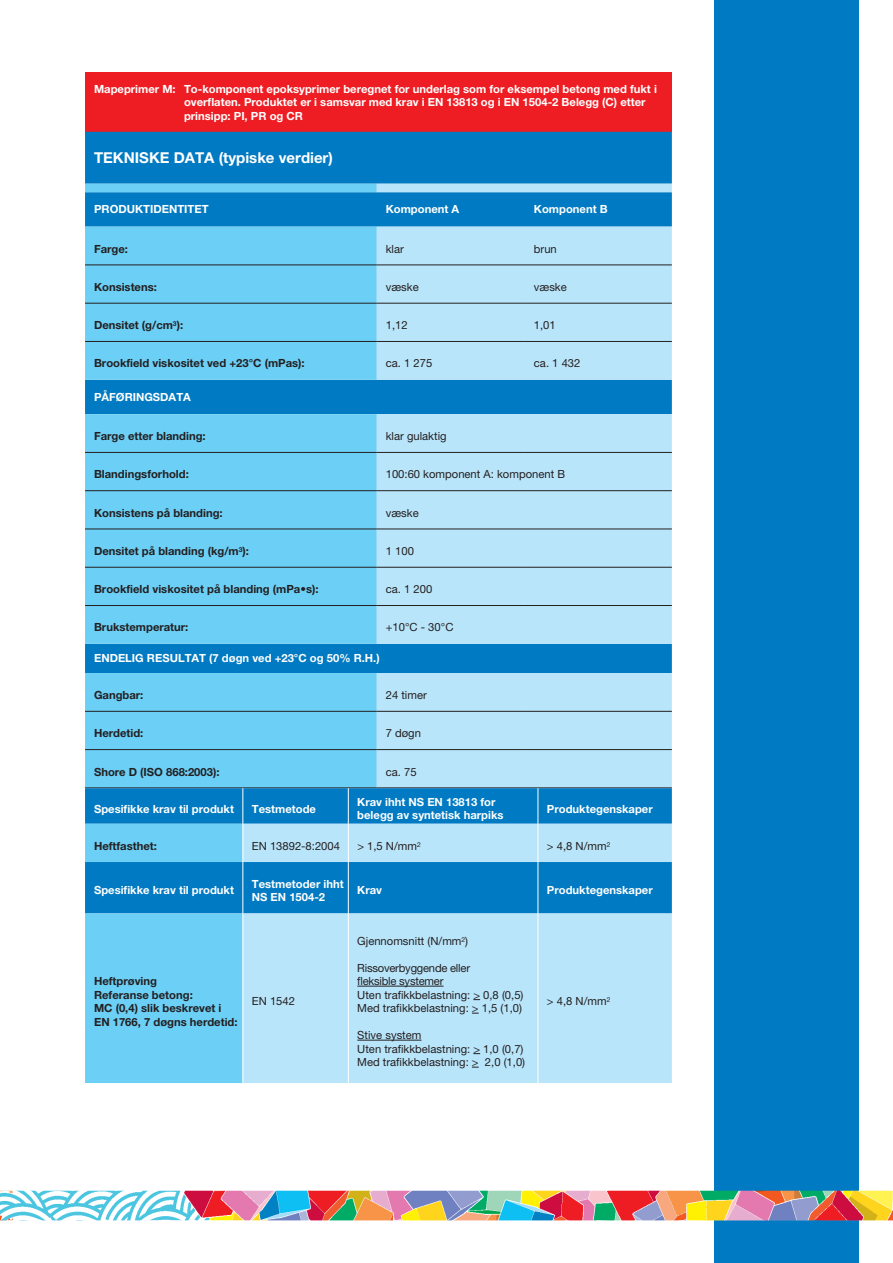
<style>
.page{position:relative;width:893px;height:1263px;background:#fff}
.page>*{position:absolute;margin:0;border:0;box-sizing:border-box;transform-origin:0 0}
.t1{font:700 15px "Helvetica Neue LTW1 G";color:#fff}
.t2{font:700 11.25px/13.5px "Helvetica Neue LTW1 G";color:#fff}
.t3{font:11.25px/13.5px "Helvetica Neue LTW1 G";color:#231f20}
.t4{font:700 11.25px/13.5px "Helvetica Neue LTW1 G";color:#231f20}
</style>
<div class="page">
<div style="left:85px;top:72px;width:587px;height:60px;background:#ee1d23"></div>
<div style="left:85px;top:132px;width:587px;height:52px;background:#007ac2"></div>
<svg style="left:85px;top:184px;width:292px;height:603px;background:#59c0ec"></svg>
<svg style="left:377px;top:184px;width:295px;height:603px;background:#9ad2ef"></svg>
<hr style="left:85px;top:303px;width:292px;height:1px;background:#231f20">
<hr style="left:377px;top:303px;width:148px;height:1px;background:#231f20">
<hr style="left:525px;top:303px;width:147px;height:1px;background:#231f20">
<hr style="left:85px;top:265px;width:292px;height:1px;background:#231f20">
<hr style="left:85px;top:341px;width:292px;height:1px;background:#231f20">
<hr style="left:377px;top:265px;width:148px;height:1px;background:#231f20">
<hr style="left:377px;top:341px;width:148px;height:1px;background:#231f20">
<hr style="left:525px;top:341px;width:147px;height:1px;background:#231f20">
<hr style="left:525px;top:265px;width:147px;height:1px;background:#231f20">
<hr style="left:85px;top:452px;width:292px;height:1px;background:#231f20">
<hr style="left:377px;top:452px;width:148px;height:1px;background:#231f20">
<hr style="left:525px;top:452px;width:147px;height:1px;background:#231f20">
<hr style="left:85px;top:711px;width:292px;height:1px;background:#231f20">
<hr style="left:377px;top:711px;width:148px;height:1px;background:#231f20">
<hr style="left:525px;top:711px;width:147px;height:1px;background:#231f20">
<hr style="left:85px;top:749px;width:292px;height:1px;background:#231f20">
<hr style="left:377px;top:749px;width:148px;height:1px;background:#231f20">
<hr style="left:525px;top:749px;width:147px;height:1px;background:#231f20">
<hr style="left:85px;top:787px;width:292px;height:1px;background:#231f20">
<hr style="left:377px;top:787px;width:148px;height:1px;background:#231f20">
<hr style="left:525px;top:787px;width:147px;height:1px;background:#231f20">
<hr style="left:85px;top:490px;width:292px;height:1px;background:#231f20">
<hr style="left:377px;top:490px;width:148px;height:1px;background:#231f20">
<hr style="left:525px;top:490px;width:147px;height:1px;background:#231f20">
<hr style="left:85px;top:605px;width:292px;height:1px;background:#231f20">
<hr style="left:377px;top:605px;width:148px;height:1px;background:#231f20">
<hr style="left:525px;top:605px;width:147px;height:1px;background:#231f20">
<hr style="left:85px;top:529px;width:292px;height:1px;background:#231f20">
<hr style="left:377px;top:529px;width:148px;height:1px;background:#231f20">
<hr style="left:525px;top:529px;width:147px;height:1px;background:#231f20">
<hr style="left:85px;top:567px;width:292px;height:1px;background:#231f20">
<hr style="left:377px;top:567px;width:148px;height:1px;background:#231f20">
<hr style="left:525px;top:567px;width:147px;height:1px;background:#231f20">
<div style="left:714px;top:0;width:145px;height:1263px;background:#007ac2"></div>
<img style="left:0;top:1191px;width:893px;height:29px">
<div style="left:85px;top:788px;width:587px;height:36px;background:#007ac2"></div>
<svg style="left:85px;top:824px;width:157px;height:259px;background:#56beeb"></svg>
<svg style="left:243px;top:824px;width:429px;height:259px;background:#94cfee"></svg>
<hr style="left:242px;top:788px;width:1px;height:36px;background:#fff">
<hr style="left:348px;top:788px;width:1px;height:36px;background:#fff">
<hr style="left:538px;top:788px;width:1px;height:36px;background:#fff">
<hr style="left:348px;top:824px;width:1px;height:38px;background:#fff">
<hr style="left:538px;top:824px;width:1px;height:38px;background:#fff">
<hr style="left:348px;top:862px;width:1px;height:51px;background:#fff">
<hr style="left:538px;top:862px;width:1px;height:51px;background:#fff">
<hr style="left:348px;top:913px;width:1px;height:170px;background:#fff">
<hr style="left:538px;top:913px;width:1px;height:170px;background:#fff">
<hr style="left:357px;top:986px;width:86px;height:1px;background:#231f20">
<hr style="left:357px;top:1040px;width:64px;height:1px;background:#231f20">
<p class="t2" style="left:184px;top:82px;width:474px;text-indent:-90px">Mapeprimer M: To-komponent epoksyprimer beregnet for underlag som for eksempel betong med fukt i overflaten. Produktet er i samsvar med krav i EN 13813 og i EN 1504-2 Belegg (C) etter prinsipp: PI, PR og CR</p>
<h1 class="t1" style="left:94px;top:149px;width:240px">TEKNISKE DATA (typiske verdier)</h1>
<p class="t2" style="left:94px;top:203px;width:116px">PRODUKTIDENTITET</p>
<p class="t2" style="left:386px;top:203px;width:75px">Komponent A</p>
<p class="t2" style="left:534px;top:203px;width:75px">Komponent B</p>
<p class="t4" style="left:94px;top:242px;width:35px">Farge:</p>
<p class="t3" style="left:386px;top:242px;width:20px">klar</p>
<p class="t3" style="left:534px;top:242px;width:24px">brun</p>
<p class="t4" style="left:94px;top:280px;width:64px">Konsistens:</p>
<p class="t3" style="left:386px;top:280px;width:34px">væske</p>
<p class="t3" style="left:534px;top:280px;width:34px">væske</p>
<p class="t4" style="left:94px;top:318px;width:91px">Densitet (g/cm<sup>3</sup>):</p>
<p class="t3" style="left:386px;top:318px;width:23px">1,12</p>
<p class="t3" style="left:534px;top:318px;width:23px">1,01</p>
<p class="t4" style="left:94px;top:356px;width:212px">Brookfield viskositet ved +23°C (mPas):</p>
<p class="t3" style="left:386px;top:356px;width:48px">ca. 1 275</p>
<p class="t3" style="left:534px;top:356px;width:48px">ca. 1 432</p>
<p class="t2" style="left:94px;top:390px;width:98px">PÅFØRINGSDATA</p>
<p class="t4" style="left:94px;top:429px;width:113px">Farge etter blanding:</p>
<p class="t3" style="left:386px;top:429px;width:62px">klar gulaktig</p>
<p class="t4" style="left:94px;top:467px;width:96px">Blandingsforhold:</p>
<p class="t3" style="left:386px;top:467px;width:181px">100:60 komponent A: komponent B</p>
<p class="t4" style="left:94px;top:506px;width:130px">Konsistens på blanding:</p>
<p class="t3" style="left:386px;top:506px;width:34px">væske</p>
<p class="t4" style="left:94px;top:544px;width:156px">Densitet på blanding (kg/m<sup>3</sup>):</p>
<p class="t3" style="left:386px;top:544px;width:30px">1 100</p>
<p class="t4" style="left:94px;top:582px;width:226px">Brookfield viskositet på blanding (mPa•s):</p>
<p class="t3" style="left:386px;top:582px;width:48px">ca. 1 200</p>
<p class="t4" style="left:94px;top:621px;width:96px">Brukstemperatur:</p>
<p class="t3" style="left:386px;top:621px;width:69px">+10°C - 30°C</p>
<p class="t2" style="left:94px;top:652px;width:287px">ENDELIG RESULTAT (7 døgn ved +23°C og 50% R.H.)</p>
<p class="t4" style="left:94px;top:688px;width:51px">Gangbar:</p>
<p class="t3" style="left:386px;top:688px;width:43px">24 timer</p>
<p class="t4" style="left:94px;top:726px;width:51px">Herdetid:</p>
<p class="t3" style="left:386px;top:726px;width:37px">7 døgn</p>
<p class="t4" style="left:94px;top:765px;width:127px">Shore D (ISO 868:2003):</p>
<p class="t3" style="left:386px;top:765px;width:32px">ca. 75</p>
<p class="t2" style="left:94px;top:802px;width:141px">Spesifikke krav til produkt</p>
<p class="t2" style="left:252px;top:802px;width:66px">Testmetode</p>
<p class="t2" style="left:357px;top:795px;width:148px">Krav ihht NS EN 13813 for belegg av syntetisk harpiks</p>
<p class="t2" style="left:547px;top:802px;width:107px">Produktegenskaper</p>
<p class="t4" style="left:94px;top:839px;width:64px">Heftfasthet:</p>
<p class="t3" style="left:252px;top:839px;width:90px">EN 13892-8:2004</p>
<p class="t3" style="left:357px;top:839px;width:65px">&gt; 1,5 N/mm<sup>2</sup></p>
<p class="t3" style="left:547px;top:839px;width:65px">&gt; 4,8 N/mm<sup>2</sup></p>
<p class="t2" style="left:94px;top:884px;width:141px">Spesifikke krav til produkt</p>
<p class="t2" style="left:252px;top:877px;width:93px">Testmetoder ihht<br>NS EN 1504-2</p>
<p class="t2" style="left:357px;top:884px;width:26px">Krav</p>
<p class="t2" style="left:547px;top:884px;width:107px">Produktegenskaper</p>
<p class="t4" style="left:94px;top:974px;width:145px">Heftprøving<br>Referanse betong:<br>MC (0,4) slik beskrevet i<br>EN 1766, 7 døgns herdetid:</p>
<p class="t3" style="left:252px;top:994px;width:45px">EN 1542</p>
<p class="t3" style="left:357px;top:934px;width:112px">Gjennomsnitt (N/mm<sup>2</sup>)</p>
<p class="t3" style="left:357px;top:961px;width:168px">Rissoverbyggende eller<br>fleksible systemer<br>Uten trafikkbelastning: &gt; 0,8 (0,5)<br>Med trafikkbelastning: &gt; 1,5 (1,0)</p>
<p class="t3" style="left:357px;top:1028px;width:169px">Stive system<br>Uten trafikkbelastning: &gt; 1,0 (0,7)<br>Med trafikkbelastning: &gt; 2,0 (1,0)</p>
<p class="t3" style="left:547px;top:994px;width:65px">&gt; 4,8 N/mm<sup>2</sup></p>
</div>
